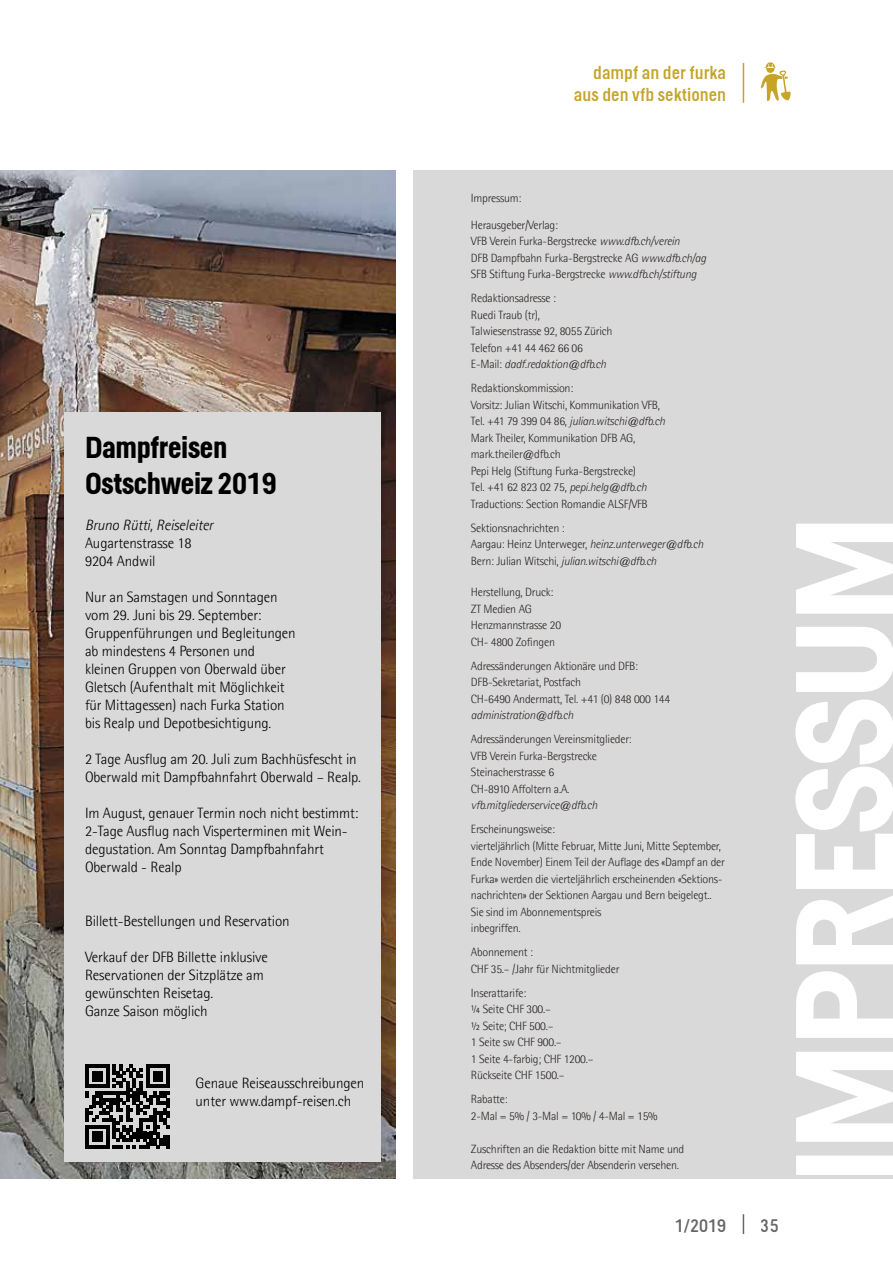
<style>
.page{position:relative;width:893px;height:1263px;background:#fff}
.page>*{position:absolute;margin:0;border:0;box-sizing:border-box;transform-origin:0 0}
.t1{font:700 30px/36px "Helsinki";letter-spacing:-.01em;color:#000}
.t2{font:18px/21.6px "Helsinki";color:#c5a428;text-align:right}
.t3{font:18px "Helsinki";color:#000}
.t4{font:300 15px/18px "Agfa Rotis Semisans";letter-spacing:-.01em;color:#000}
.t5{font:italic 300 15px "Agfa Rotis Semisans";letter-spacing:-.01em;color:#000}
.t6{font:300 12px/16.5px "Agfa Rotis Semisans";letter-spacing:-.02em;color:#292624}
.t7{font:italic 300 12px "Agfa Rotis Semisans";letter-spacing:-.02em;color:#292624}
.s1{font-style:italic}
</style>
<div class="page">
<svg style="left:743px;top:1214px;width:1px;height:20px"></svg>
<hr style="left:743px;top:63px;width:1px;height:40px;background:#c5a428">
<svg style="left:760px;top:62px;width:31px;height:39px"></svg>
<img style="left:0;top:170px;width:395px;height:1008px">
<div style="left:414px;top:170px;width:479px;height:1008px;background:#dad9d9"></div>
<svg style="left:795px;top:524px;width:98px;height:651px;fill:#fff"></svg>
<div style="left:64px;top:412px;width:317px;height:750px;background:#dad9d9"></div>
<svg style="left:86px;top:1064px;width:84px;height:84px"></svg>
<h1 class="t1" style="left:85px;top:428px;width:193px">Dampfreisen<br>Ostschweiz 2019</h1>
<p class="t5" style="left:85px;top:516px;width:130px">Bruno Rütti, Reiseleiter</p>
<p class="t4" style="left:85px;top:534px;width:108px">Augartenstrasse 18<br>9204 Andwil</p>
<p class="t4" style="left:85px;top:588px;width:212px">Nur an Samstagen und Sonntagen vom 29. Juni bis 29. September:<br>Gruppenführungen und Begleitungen ab mindestens 4 Personen und kleinen Gruppen von Oberwald über Gletsch (Aufenthalt mit Möglichkeit für Mittagessen) nach Furka Station bis Realp und Depotbesichtigung.</p>
<p class="t4" style="left:85px;top:750px;width:277px">2 Tage Ausflug am 20. Juli zum Bachhüsfescht in<br>Oberwald mit Dampfbahnfahrt Oberwald – Realp.</p>
<p class="t4" style="left:85px;top:804px;width:275px">Im August, genauer Termin noch nicht bestimmt:<br>2-Tage Ausflug nach Visperterminen mit Wein&shy;degustation. Am Sonntag Dampfbahnfahrt Oberwald - Realp</p>
<p class="t4" style="left:85px;top:912px;width:206px">Billett-Bestellungen und Reservation</p>
<p class="t4" style="left:85px;top:948px;width:184px">Verkauf der DFB Billette inklusive<br>Reservationen der Sitzplätze am gewünschten Reisetag.<br>Ganze Saison möglich</p>
<p class="t4" style="left:196px;top:1074px;width:170px">Genaue Reiseausschreibungen unter www.dampf-reisen.ch</p>
<h2 class="t2" style="left:574px;top:61px;width:154px">dampf an der furka aus den vfb sektionen</h2>
<p class="t6" style="left:471px;top:189px;width:52px">Impressum:</p>
<p class="t6" style="left:471px;top:216px;width:237px">Herausgeber/Verlag:<br>VFB Verein Furka-Bergstrecke <span class="s1">www.dfb.ch/verein<br></span>DFB Dampfbahn Furka-Bergstrecke AG <span class="s1">www.dfb.ch/ag </span>SFB Stiftung Furka-Bergstrecke <span class="s1">www.dfb.ch/stiftung</span></p>
<p class="t6" style="left:471px;top:290px;width:143px">Redaktionsadresse :<br>Ruedi Traub (tr),<br>Talwiesenstrasse 92, 8055 Zürich<br>Telefon +41 44 462 66 06<br>E-Mail: <span class="s1">dadf.redaktion@dfb.ch</span></p>
<p class="t6" style="left:471px;top:380px;width:196px">Redaktionskommission:<br>Vorsitz: Julian Witschi, Kommunikation VFB, Tel. +41 79 399 04 86, <span class="s1">julian.witschi@dfb.ch </span>Mark Theiler, Kommunikation DFB AG, mark.theiler@dfb.ch<br>Pepi Helg (Stiftung Furka-Bergstrecke)<br>Tel. +41 62 823 02 75, <span class="s1">pepi.helg@dfb.ch </span>Traductions: Section Romandie ALSF/VFB</p>
<p class="t6" style="left:471px;top:519px;width:234px">Sektionsnachrichten :<br>Aargau: Heinz Unterweger, <span class="s1">heinz.unterweger@dfb.ch<br></span>Bern: Julian Witschi, <span class="s1">julian.witschi@dfb.ch</span></p>
<p class="t6" style="left:471px;top:584px;width:92px">Herstellung, Druck:<br>ZT Medien AG<br>Henzmannstrasse 20<br>CH- 4800 Zofingen</p>
<p class="t6" style="left:471px;top:657px;width:201px">Adressänderungen Aktionäre und DFB:<br>DFB-Sekretariat, Postfach<br>CH-6490 Andermatt, Tel. +41 (0) 848 000 144</p>
<p class="t7" style="left:471px;top:708px;width:104px">administration@dfb.ch</p>
<p class="t6" style="left:471px;top:731px;width:162px">Adressänderungen Vereinsmitglieder:<br>VFB Verein Furka-Bergstrecke<br>Steinacherstrasse 6<br>CH-8910 Affoltern a.A.</p>
<p class="t7" style="left:471px;top:798px;width:128px">vfb.mitgliederservice@dfb.ch</p>
<p class="t6" style="left:471px;top:821px;width:255px">Erscheinungsweise:<br>vierteljährlich (Mitte Februar, Mitte Juni, Mitte September, Ende November) Einem Teil der Auflage des «Dampf an der Furka» werden die vierteljährlich erscheinenden «Sektions&shy;nachrichten» der Sektionen Aargau und Bern beigelegt..<br>Sie sind im Abonnementspreis<br>inbegriffen.</p>
<p class="t6" style="left:471px;top:944px;width:150px">Abonnement :<br>CHF 35.– /Jahr für Nichtmitglieder</p>
<p class="t6" style="left:471px;top:984px;width:124px">Inserattarife:<br>¼ Seite CHF 300.–<br>½ Seite; CHF 500.–<br>1 Seite sw CHF 900.–<br>1 Seite 4-farbig; CHF 1200.–<br>Rückseite CHF 1500.–</p>
<p class="t6" style="left:471px;top:1091px;width:188px">Rabatte:<br>2-Mal = 5% / 3-Mal = 10% / 4-Mal = 15%</p>
<p class="t6" style="left:471px;top:1140px;width:215px">Zuschriften an die Redaktion bitte mit Name und<br>Adresse des Absenders/der Absenderin versehen.</p>
<h2 class="t3" style="left:674px;top:1215px;width:53px">1/2019</h2>
<h2 class="t3" style="left:761px;top:1215px;width:19px">35</h2>
</div>
